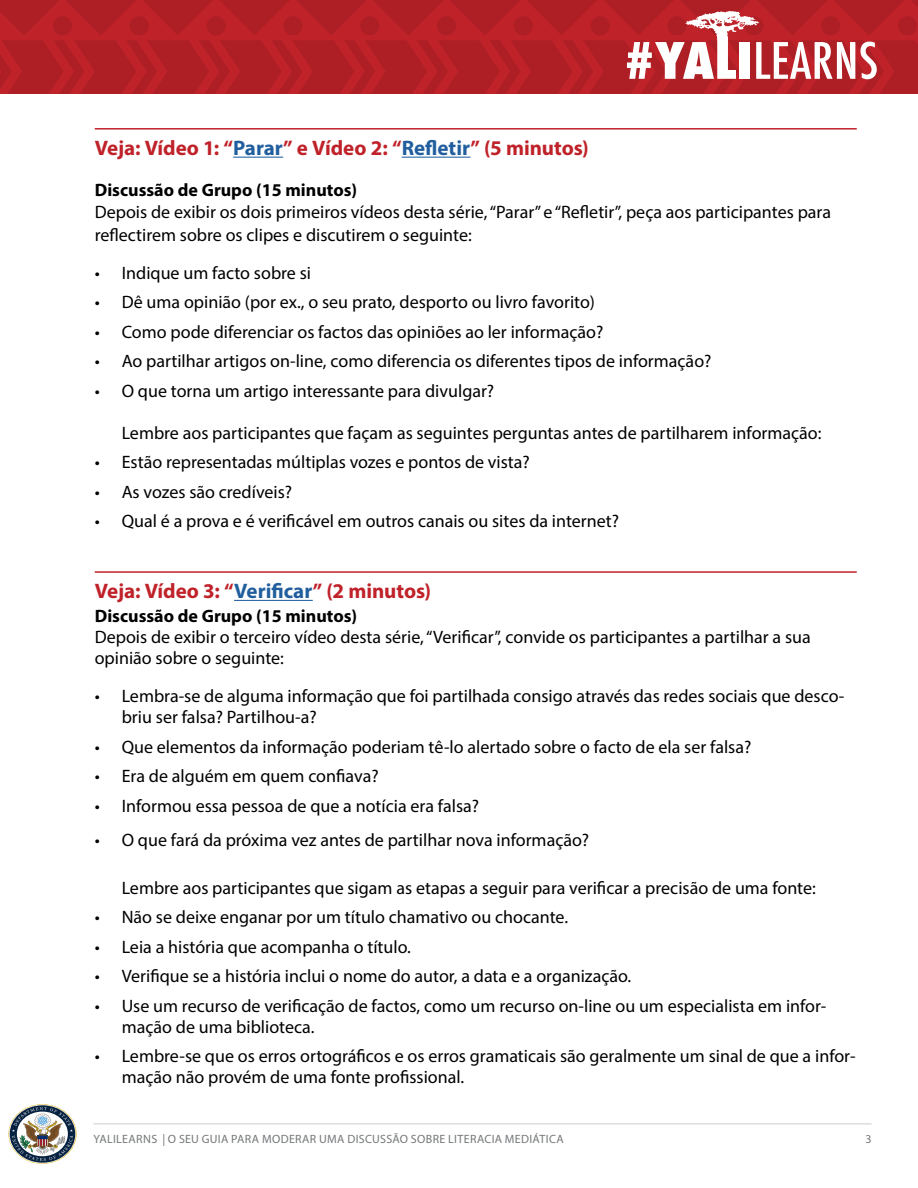
<style>
.page{position:relative;width:918px;height:1188px;background:#fff}
.page>*{position:absolute;margin:0;border:0;box-sizing:border-box;transform-origin:0 0}
.t1{font:700 21px "Myriad Pro";letter-spacing:-.005em;color:#c0222a}
.t2{font:18px/21px "Myriad Pro";color:#000}
.t3{font:700 18px "Myriad Pro";color:#000}
.t4{font:12px "Myriad Pro";letter-spacing:.025em;color:#757779}
.s1{color:#215e9e}
</style>
<div class="page">
<hr style="left:93px;top:1124px;width:779px;height:1px;background:#cbcdce">
<svg style="left:0;top:0;width:918px;height:94px;background:#b82e34"></svg>
<svg style="left:9px;top:1104px;width:68px;height:60px"></svg>
<hr style="left:95px;top:128px;width:762px;height:2px;background:#c0222a">
<hr style="left:233px;top:157px;width:50px;height:1px;background:#215e9e">
<hr style="left:402px;top:157px;width:68px;height:1px;background:#215e9e">
<hr style="left:95px;top:571px;width:762px;height:2px;background:#c0222a">
<hr style="left:234px;top:600px;width:79px;height:1px;background:#215e9e">
<p class="t1" style="left:95px;top:134px;width:496px">Veja: Vídeo 1: “<span class="s1">Parar</span>” e Vídeo 2: “<span class="s1">Refletir</span>” (5 minutos)</p>
<p class="t3" style="left:95px;top:178px;width:264px">Discussão de Grupo (15 minutos)</p>
<p class="t2" style="left:95px;top:200px;width:738px;line-height:22.5px">Depois de exibir os dois primeiros vídeos desta série, “Parar” e “Refletir”, peça aos participantes para reflectirem sobre os clipes e discutirem o seguinte:</p>
<p class="t2" style="left:95px;top:262px;width:218px">• Indique um facto sobre si</p>
<p class="t2" style="left:95px;top:291px;width:502px">• Dê uma opinião (por ex., o seu prato, desporto ou livro favorito)</p>
<p class="t2" style="left:95px;top:321px;width:510px">• Como pode diferenciar os factos das opiniões ao ler informação?</p>
<p class="t2" style="left:95px;top:350px;width:618px">• Ao partilhar artigos on-line, como diferencia os diferentes tipos de informação?</p>
<p class="t2" style="left:95px;top:380px;width:401px">• O que torna um artigo interessante para divulgar?</p>
<p class="t2" style="left:122px;top:422px;width:701px">Lembre aos participantes que façam as seguintes perguntas antes de partilharem informação:</p>
<p class="t2" style="left:95px;top:451px;width:437px">• Estão representadas múltiplas vozes e pontos de vista?</p>
<p class="t2" style="left:95px;top:481px;width:199px">• As vozes são credíveis?</p>
<p class="t2" style="left:95px;top:510px;width:526px">• Qual é a prova e é verificável em outros canais ou sites da internet?</p>
<p class="t1" style="left:95px;top:578px;width:338px">Veja: Vídeo 3: “<span class="s1">Verificar</span>” (2 minutos)</p>
<p class="t3" style="left:95px;top:604px;width:264px">Discussão de Grupo (15 minutos)</p>
<p class="t2" style="left:95px;top:626px;width:718px">Depois de exibir o terceiro vídeo desta série, “Verificar”, convide os participantes a partilhar a sua opinião sobre o seguinte:</p>
<p class="t2" style="left:122px;top:686px;width:724px;text-indent:-27px">• Lembra-se de alguma informação que foi partilhada consigo através das redes sociais que desco&shy;briu ser falsa? Partilhou-a?</p>
<p class="t2" style="left:95px;top:736px;width:658px">• Que elementos da informação poderiam tê-lo alertado sobre o facto de ela ser falsa?</p>
<p class="t2" style="left:95px;top:766px;width:285px">• Era de alguém em quem confiava?</p>
<p class="t2" style="left:95px;top:795px;width:386px">• Informou essa pessoa de que a notícia era falsa?</p>
<p class="t2" style="left:95px;top:829px;width:496px">• O que fará da próxima vez antes de partilhar nova informação?</p>
<p class="t2" style="left:122px;top:877px;width:696px">Lembre aos participantes que sigam as etapas a seguir para verificar a precisão de uma fonte:</p>
<p class="t2" style="left:95px;top:907px;width:475px">• Não se deixe enganar por um título chamativo ou chocante.</p>
<p class="t2" style="left:95px;top:936px;width:318px">• Leia a história que acompanha o título.</p>
<p class="t2" style="left:95px;top:966px;width:538px">• Verifique se a história inclui o nome do autor, a data e a organização.</p>
<p class="t2" style="left:122px;top:995px;width:706px;text-indent:-27px">• Use um recurso de verificação de factos, como um recurso on-line ou um especialista em infor&shy;mação de uma biblioteca.</p>
<p class="t2" style="left:122px;top:1046px;width:735px;text-indent:-27px">• Lembre-se que os erros ortográficos e os erros gramaticais são geralmente um sinal de que a infor&shy;mação não provém de uma fonte profissional.</p>
<p class="t4" style="left:93px;top:1132px;width:472px">YALILEARNS | O SEU GUIA PARA MODERAR UMA DISCUSSÃO SOBRE LITERACIA MEDIÁTICA</p>
<p class="t4" style="left:865px;top:1132px;width:8px">3</p>
</div>
